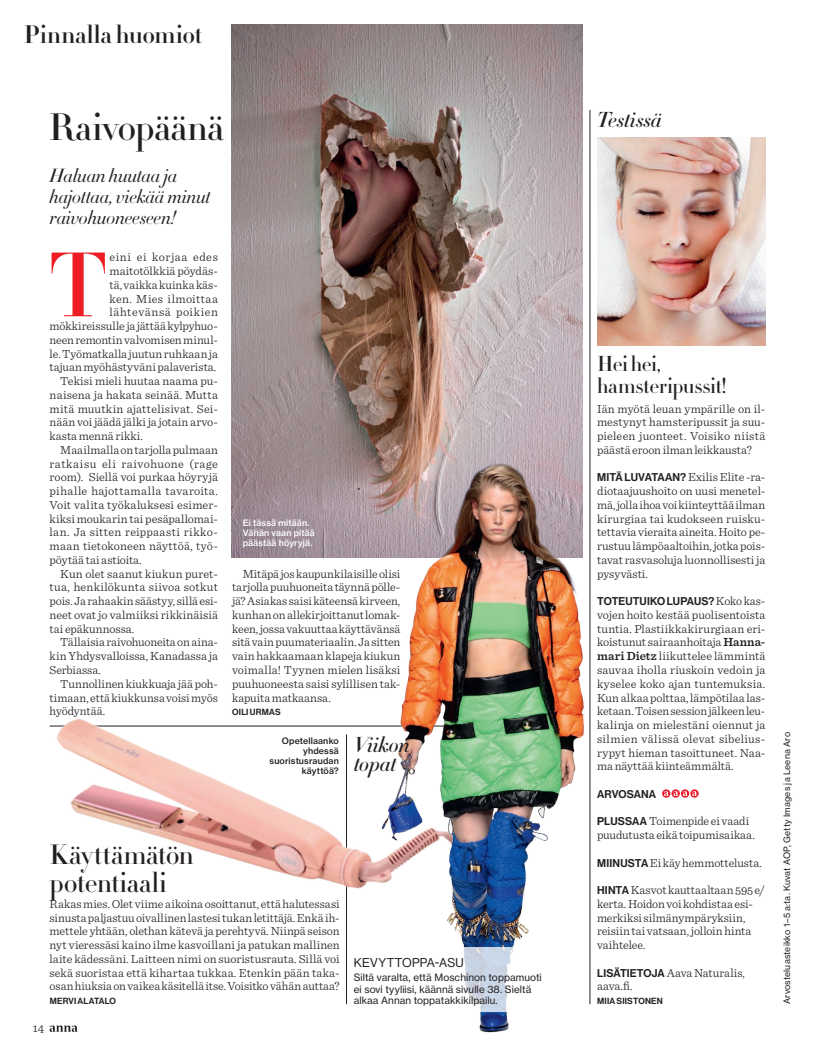
<style>
.page{position:relative;width:815px;height:1053px;background:#fff}
.page>*{position:absolute;margin:0;border:0;box-sizing:border-box;transform-origin:0 0}
._04_Teksti_Anfangi{font:500 89.88px "HTF Didot M24";color:#ee1d23}
._01_Otsikko{font:500 37.5px "HTF Didot M24";letter-spacing:-.01em;color:#231f20}
._01_Otsikko2{font:500 27.5px "HTF Didot M24";letter-spacing:-.01em;color:#231f20}
._01_Vinjetti{font:700 25px "HTF Didot B24";letter-spacing:-.005em;color:#231f20}
._01_Otsikko3{font:500 21.25px/21.2px "HTF Didot M24";letter-spacing:-.02em;color:#231f20}
._10_Laatikko_Palstan{font:italic 500 21.25px/18.8px "HTF Didot M24";letter-spacing:-.015em;color:#231f20}
._02_Ingressi{font:italic 300 18.75px/21.2px "HTF Didot L24";letter-spacing:-.01em;color:#231f20}
._10_Laatikko_Otsikko{font:12.5px "N Haas Grotesk DS Pro 55 Rg";letter-spacing:.02em;color:#231f20}
._04_Teksti{font:300 12.25px/13.8px "Sentinel";color:#231f20;text-align:justify}
._04_Teksti_ei_sis{font:300 12.25px/13.8px "Sentinel";letter-spacing:.005em;color:#231f20;text-align:justify}
._04_Teksti_Anfangi-2{font:300 12.25px/13.8px "Sentinel";letter-spacing:.005em;color:#231f20;text-align:right}
._12_Sivunumero{font:300 12.12px "Sentinel";color:#231f20}
._04_Teksti-2{font:11.12px "N Haas Grotesk DS Pro 65 Md";letter-spacing:.005em;color:#231f20}
._10_Laatikko_teksti{font:10px/11.2px "N Haas Grotesk TX Pro 55 Rg";letter-spacing:.01em;color:#231f20}
._09_Valokuvaaja{font:8.75px "N Haas Grotesk TX Pro 55 Rg";letter-spacing:.015em;color:#231f20}
._09_Kuvateksti{font:8.75px/10px "N Haas Grotesk TX Pro 65 Md";letter-spacing:.02em;color:#fff}
._09_Kuvateksti-2{font:8.75px/10px "N Haas Grotesk TX Pro 65 Md";letter-spacing:.02em;color:#231f20;text-align:right}
._04_Teksti_ei_sis-2{font:8.75px "N Haas Grotesk DS Pro 65 Md";letter-spacing:.02em;color:#231f20}
._04_Teksti-3{font:8.75px "N Haas Grotesk DS Pro 65 Md";letter-spacing:.025em;color:#231f20}
.s1{font-family:"N Haas Grotesk DS Pro 65 Md";font-weight:400;font-size:11.12px}
.s2{font-family:"Sentinel";font-weight:300;font-size:12.25px}
.s3{font-weight:600}
</style>
<div class="page">
<svg style="left:50px;top:1025px;width:27px;height:6px"></svg>
<img style="left:232px;top:25px;width:351px;height:532px">
<hr style="left:346px;top:734px;width:1px;height:270px;background:#231f20">
<hr style="left:590px;top:110px;width:1px;height:894px;background:#231f20">
<img style="left:49px;top:718px;width:332px;height:171px">
<img style="left:381px;top:462px;width:203px;height:571px">
<svg style="left:381px;top:946px;width:198px;height:65px"></svg>
<img style="left:597px;top:137px;width:168px;height:208px">
<svg style="left:662px;top:789px;width:8px;height:8px"></svg>
<svg style="left:671px;top:789px;width:9px;height:8px"></svg>
<svg style="left:681px;top:789px;width:8px;height:8px"></svg>
<svg style="left:690px;top:789px;width:9px;height:8px"></svg>
<svg style="left:664px;top:791px;width:33px;height:5px"></svg>
<p class="_01_Vinjetti" style="left:24px;top:16px;width:180px">Pinnalla huomiot</p>
<p class="_01_Otsikko" style="left:49px;top:100px;width:177px">Raivopäänä</p>
<p class="_02_Ingressi" style="left:50px;top:164px;width:162px">Haluan huutaa ja hajottaa, viekää minut raivohuoneeseen!</p>
<p class="_04_Teksti_Anfangi" style="left:50px;top:219px;width:59px">T</p>
<p class="_04_Teksti_Anfangi-2" style="left:50px;top:249px;width:170px">eini ei korjaa edes maitotölkkiä pöydäs-<br>tä, vaikka kuinka käs-<br>ken. Mies ilmoittaa lähtevänsä poikien mökkireissulle ja jättää kylpyhuo&shy;neen remontin valvomisen minul&shy;le. Työmatkalla juutun ruhkaan ja tajuan myöhästyväni palaverista.</p>
<p class="_04_Teksti" style="left:50px;top:373px;width:170px;text-indent:11px">Tekisi mieli huutaa naama pu&shy;naisena ja hakata seinää. Mutta mitä muutkin ajattelisivat. Sei&shy;nään voi jäädä jälki ja jotain arvo&shy;kasta mennä rikki.</p>
<p class="_04_Teksti" style="left:50px;top:442px;width:170px;text-indent:11px">Maailmalla on tarjolla pulmaan ratkaisu eli raivohuone (rage room). Siellä voi purkaa höyryjä pihalle hajottamalla tavaroita.<br>Voit valita työkaluksesi esimer&shy;kiksi moukarin tai pesäpallomai&shy;lan. Ja sitten reippaasti rikko&shy;maan tietokoneen näyttöä, työ&shy;pöytää tai astioita.</p>
<p class="_04_Teksti" style="left:50px;top:566px;width:170px;text-indent:11px">Kun olet saanut kiukun puret&shy;tua, henkilökunta siivoa sotkut pois. Ja rahaakin säästyy, sillä esi&shy;neet ovat jo valmiiksi rikkinäisiä tai epäkunnossa.</p>
<p class="_04_Teksti" style="left:50px;top:634px;width:170px;text-indent:11px">Tällaisia raivohuoneita on aina&shy;kin Yhdysvalloissa, Kanadassa ja Serbiassa.</p>
<p class="_04_Teksti" style="left:50px;top:676px;width:170px;text-indent:11px">Tunnollinen kiukkuaja jää poh&shy;timaan, että kiukkunsa voisi myös hyödyntää.</p>
<p class="_09_Kuvateksti" style="left:243px;top:518px;width:74px">Ei tässä mitään.<br>Vähän vaan pitää päästää höyryjä.</p>
<p class="_04_Teksti" style="left:232px;top:566px;width:170px;text-indent:11px">Mitäpä jos kaupunkilaisille olisi tarjolla puuhuoneita täynnä pölle&shy;jä? Asiakas saisi käteensä kirveen, kunhan on allekirjoittanut lomak&shy;keen, jossa vakuuttaa käyttävänsä sitä vain puumateriaalin. Ja sitten vain hakkaamaan klapeja kiukun voimalla! Tyynen mielen lisäksi puuhuoneesta saisi sylillisen tak&shy;kapuita matkaansa.</p>
<p class="_04_Teksti_ei_sis-2" style="left:232px;top:707px;width:50px">OILI URMAS</p>
<p class="_09_Kuvateksti-2" style="left:269px;top:735px;width:71px">Opetellaanko yhdessä suoristusraudan käyttöä?</p>
<p class="_10_Laatikko_Palstan" style="left:354px;top:735px;width:58px">Viikon topat</p>
<p class="_01_Otsikko2" style="left:50px;top:834px;width:146px">Käyttämätön</p>
<p class="_01_Otsikko2" style="left:50px;top:862px;width:119px">potentiaali</p>
<p class="_04_Teksti_ei_sis" style="left:50px;top:896px;width:291px">Rakas mies. Olet viime aikoina osoittanut, että halutessasi sinusta paljastuu oivallinen lastesi tukan letittäjä. Enkä ih&shy;mettele yhtään, olethan kätevä ja perehtyvä. Niinpä seison nyt vieressäsi kaino ilme kasvoillani ja patukan mallinen laite kädessäni. Laitteen nimi on suoristusrauta. Sillä voi sekä suoristaa että kihartaa tukkaa. Etenkin pään taka&shy;osan hiuksia on vaikea käsitellä itse. Voisitko vähän auttaa?</p>
<p class="_04_Teksti_ei_sis-2" style="left:50px;top:995px;width:68px">MERVI ALATALO</p>
<p class="_12_Sivunumero" style="left:33px;top:1018px;width:13px">14</p>
<p class="_10_Laatikko_Otsikko" style="left:354px;top:955px;width:111px">KEVYTTOPPA-ASU</p>
<p class="_10_Laatikko_teksti" style="left:354px;top:971px;width:189px">Siltä varalta, että Moschinon toppamuoti ei sovi tyyliisi, käännä sivulle 38. Sieltä alkaa Annan toppatakkikilpailu.</p>
<p class="_10_Laatikko_Palstan" style="left:597px;top:110px;width:66px">Testissä</p>
<p class="_01_Otsikko3" style="left:597px;top:353px;width:131px">Hei hei, hamsteripussit!</p>
<p class="_04_Teksti_ei_sis" style="left:597px;top:401px;width:170px">Iän myötä leuan ympärille on il&shy;mestynyt hamsteripussit ja suu&shy;pieleen juonteet. Voisiko niistä päästä eroon ilman leikkausta?</p>
<p class="_04_Teksti" style="left:597px;top:469px;width:170px"><span class="s1">MITÄ LUVATAAN?</span> Exilis Elite -ra&shy;diotaajuushoito on uusi menetel&shy;mä, jolla ihoa voi kiinteyttää ilman kirurgiaa tai kudokseen ruisku&shy;tettavia vieraita aineita. Hoito pe&shy;rustuu lämpöaaltoihin, jotka pois&shy;tavat rasvasoluja luonnollisesti ja pysyvästi.</p>
<p class="_04_Teksti-2" style="left:597px;top:594px;width:170px">TOTEUTUIKO LUPAUS? <span class="s2">Koko kas-</span></p>
<p class="_04_Teksti" style="left:597px;top:607px;width:170px">vojen hoito kestää puolisentoista tuntia. Plastiikkakirurgiaan eri&shy;koistunut sairaanhoitaja <span class="s3">Hanna&shy;mari Dietz</span> liikuttelee lämmintä sauvaa iholla riuskoin vedoin ja kyselee koko ajan tuntemuksia.<br>Kun alkaa polttaa, lämpötilaa las&shy;ketaan. Toisen session jälkeen leu&shy;kalinja on mielestäni oiennut ja silmien välissä olevat sibelius&shy;rypyt hieman tasoittuneet. Naa&shy;ma näyttää kiinteämmältä.</p>
<p class="_04_Teksti-2" style="left:597px;top:787px;width:61px">ARVOSANA</p>
<p class="_04_Teksti" style="left:597px;top:813px;width:159px"><span class="s1">PLUSSAA</span> Toimenpide ei vaadi puudutusta eikä toipumisaikaa.</p>
<p class="_04_Teksti" style="left:597px;top:854px;width:166px"><span class="s1">MIINUSTA</span> Ei käy hemmottelusta.</p>
<p class="_04_Teksti" style="left:597px;top:882px;width:169px;text-align:left"><span class="s1">HINTA</span> Kasvot kauttaaltaan 595 e/ kerta. Hoidon voi kohdistaa esi&shy;merkiksi silmänympäryksiin, reisiin tai vatsaan, jolloin hinta vaihtelee.</p>
<p class="_04_Teksti" style="left:597px;top:964px;width:149px"><span class="s1">LISÄTIETOJA</span> Aava Naturalis, aava.fi.</p>
<p class="_04_Teksti-3" style="left:597px;top:995px;width:67px">MIIA SIISTONEN</p>
<p class="_09_Valokuvaaja" style="left:781px;top:1004px;width:273px;rotate:-90deg">Arvosteluasteikko 1–5 a:ta. Kuvat AOP, Getty Images ja Leena Aro</p>
</div>
